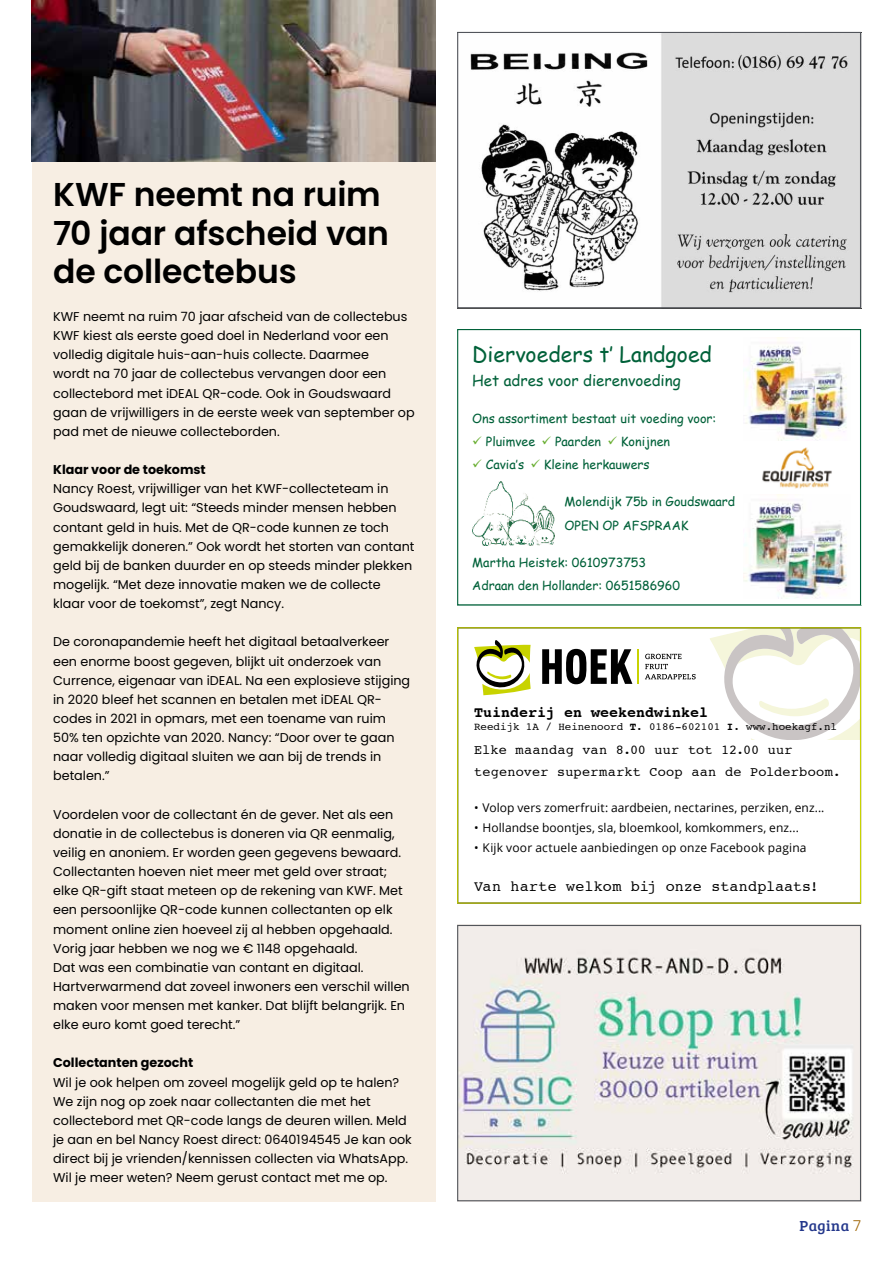
<style>
.page{position:relative;width:893px;height:1263px;background:#fff}
.page>*{position:absolute;margin:0;border:0;box-sizing:border-box;transform-origin:0 0}
.t1{font:600 33px/38.2px "Poppins";letter-spacing:-.005em;color:#000}
.t2{font:21.15px "Comic Sans MS";color:#006139}
.t3{font:15.15px "Comic Sans MS";color:#006139}
.t4{font:15px "Courier";letter-spacing:.01em;color:#000}
.t5{font:700 15px "Courier";color:#000}
.t6{font:15px "Bree Serif";letter-spacing:.025em;color:#23378b}
.t7{font:13.5px/22px "Courier";letter-spacing:.015em;color:#000}
.t8{font:12.75px/19.2px "Poppins";color:#000}
.t9{font:700 12.75px "Poppins";color:#000}
.t10{font:12.45px/23.1px "Comic Sans MS";color:#006139}
.t11{font:12px "Open Sans";letter-spacing:.005em;color:#000}
.t12{font:10.8px "Courier";color:#000}
.s1{color:#67ad2f}
.s2{font-weight:700}
.s3{font-family:"Poppins";font-weight:300;color:#a06606}
</style>
<div class="page">
<div style="left:32px;top:0;width:404px;height:1201px;background:#f7eee3"></div>
<img style="left:470px;top:34px;width:389px;height:272px">
<div style="left:457px;top:32px;width:404px;height:276px;border:1px solid #52555b"></div>
<svg style="left:710px;top:629px;width:149px;height:111px"></svg>
<svg style="left:474px;top:640px;width:57px;height:55px"></svg>
<svg style="left:542px;top:649px;width:90px;height:35px"></svg>
<svg style="left:645px;top:654px;width:51px;height:25px"></svg>
<hr style="left:637px;top:649px;width:2px;height:35px;background:#c8d300">
<div style="left:457px;top:627px;width:404px;height:277px;border:1px solid #c8d300"></div>
<img style="left:745px;top:337px;width:102px;height:104px">
<img style="left:744px;top:495px;width:103px;height:103px">
<img style="left:762px;top:447px;width:70px;height:42px">
<img style="left:472px;top:481px;width:82px;height:64px">
<div style="left:457px;top:329px;width:404px;height:276px;border:1px solid #006139"></div>
<img style="left:32px;top:0;width:404px;height:162px">
<img style="left:459px;top:927px;width:400px;height:272px">
<div style="left:457px;top:925px;width:404px;height:276px;border:1px solid #52555b"></div>
<h1 class="t1" style="left:53px;top:176px;width:337px">KWF neemt na ruim<br>70 jaar afscheid van de collectebus</h1>
<p class="t8" style="left:53px;top:307px;width:363px">KWF neemt na ruim 70 jaar afscheid van de collectebus KWF kiest als eerste goed doel in Nederland voor een volledig digitale huis-aan-huis collecte. Daarmee<br>wordt na 70 jaar de collectebus vervangen door een collectebord met iDEAL QR-code. Ook in Goudswaard gaan de vrijwilligers in de eerste week van september op pad met de nieuwe collecteborden.</p>
<p class="t9" style="left:53px;top:462px;width:154px">Klaar voor de toekomst</p>
<p class="t8" style="left:53px;top:479px;width:363px">Nancy Roest, vrijwilliger van het KWF-collecteteam in Goudswaard, legt uit: “Steeds minder mensen hebben contant geld in huis. Met de QR-code kunnen ze toch gemakkelijk doneren.” Ook wordt het storten van contant geld bij de banken duurder en op steeds minder plekken mogelijk. “Met deze innovatie maken we de collecte klaar voor de toekomst”, zegt Nancy.</p>
<p class="t8" style="left:53px;top:632px;width:359px">De coronapandemie heeft het digitaal betaalverkeer een enorme boost gegeven, blijkt uit onderzoek van Currence, eigenaar van iDEAL. Na een explosieve stijging in 2020 bleef het scannen en betalen met iDEAL QR&shy;codes in 2021 in opmars, met een toename van ruim 50% ten opzichte van 2020. Nancy: “Door over te gaan naar volledig digitaal sluiten we aan bij de trends in betalen.”</p>
<p class="t8" style="left:53px;top:805px;width:358px">Voordelen voor de collectant én de gever. Net als een donatie in de collectebus is doneren via QR eenmalig, veilig en anoniem. Er worden geen gegevens bewaard.<br>Collectanten hoeven niet meer met geld over straat; elke QR-gift staat meteen op de rekening van KWF. Met een persoonlijke QR-code kunnen collectanten op elk moment online zien hoeveel zij al hebben opgehaald.<br>Vorig jaar hebben we nog we € 1148 opgehaald.<br>Dat was een combinatie van contant en digitaal.<br>Hartverwarmend dat zoveel inwoners een verschil willen maken voor mensen met kanker. Dat blijft belangrijk. En elke euro komt goed terecht.”</p>
<p class="t9" style="left:53px;top:1055px;width:142px">Collectanten gezocht</p>
<p class="t8" style="left:53px;top:1072px;width:360px">Wil je ook helpen om zoveel mogelijk geld op te halen?<br>We zijn nog op zoek naar collectanten die met het collectebord met QR-code langs de deuren willen. Meld je aan en bel Nancy Roest direct: 0640194545 Je kan ook direct bij je vrienden/kennissen collecten via WhatsApp.<br>Wil je meer weten? Neem gerust contact met me op.</p>
<h2 class="t2" style="left:472px;top:338px;width:241px">Diervoeders t’ Landgoed</h2>
<p class="t3" style="left:472px;top:370px;width:210px">Het adres voor dierenvoeding</p>
<p class="t10" style="left:472px;top:407px;width:246px">Ons assortiment bestaat uit voeding voor:</p>
<p class="t10" style="left:472px;top:430px;width:199px"><span class="s1">✓</span> Pluimvee <span class="s1">✓</span> Paarden <span class="s1">✓</span> Konijnen</p>
<p class="t10" style="left:472px;top:453px;width:179px"><span class="s1">✓</span> Cavia’s <span class="s1">✓</span> Kleine herkauwers</p>
<p class="t10" style="left:565px;top:490px;width:172px">Molendijk 75b in Goudswaard<br>Open Op afspraak</p>
<p class="t10" style="left:472px;top:550px;width:209px">Martha Heistek: 0610973753<br>Adraan den Hollander: 0651586960</p>
<p class="t5" style="left:474px;top:700px;width:236px">Tuinderij en weekendwinkel</p>
<p class="t12" style="left:474px;top:718px;width:364px">Reedijk 1A / Heinenoord <span class="s2">T.</span> 0186-602101 <span class="s2">I.</span> www.hoekagf.nl</p>
<p class="t7" style="left:474px;top:739px;width:368px">Elke maandag van 8.00 uur tot 12.00 uur tegenover supermarkt Coop aan de Polderboom.</p>
<p class="t11" style="left:474px;top:799px;width:352px">• Volop vers zomerfruit: aardbeien, nectarines, perziken, enz...</p>
<p class="t11" style="left:474px;top:819px;width:326px">• Hollandse boontjes, sla, bloemkool, komkommers, enz...</p>
<p class="t11" style="left:474px;top:839px;width:334px">• Kijk voor actuele aanbiedingen op onze Facebook pagina</p>
<p class="t4" style="left:474px;top:874px;width:346px">Van harte welkom bij onze standplaats!</p>
<p class="t6" style="left:799px;top:1215px;width:63px">Pagina <span class="s3">7</span></p>
</div>
